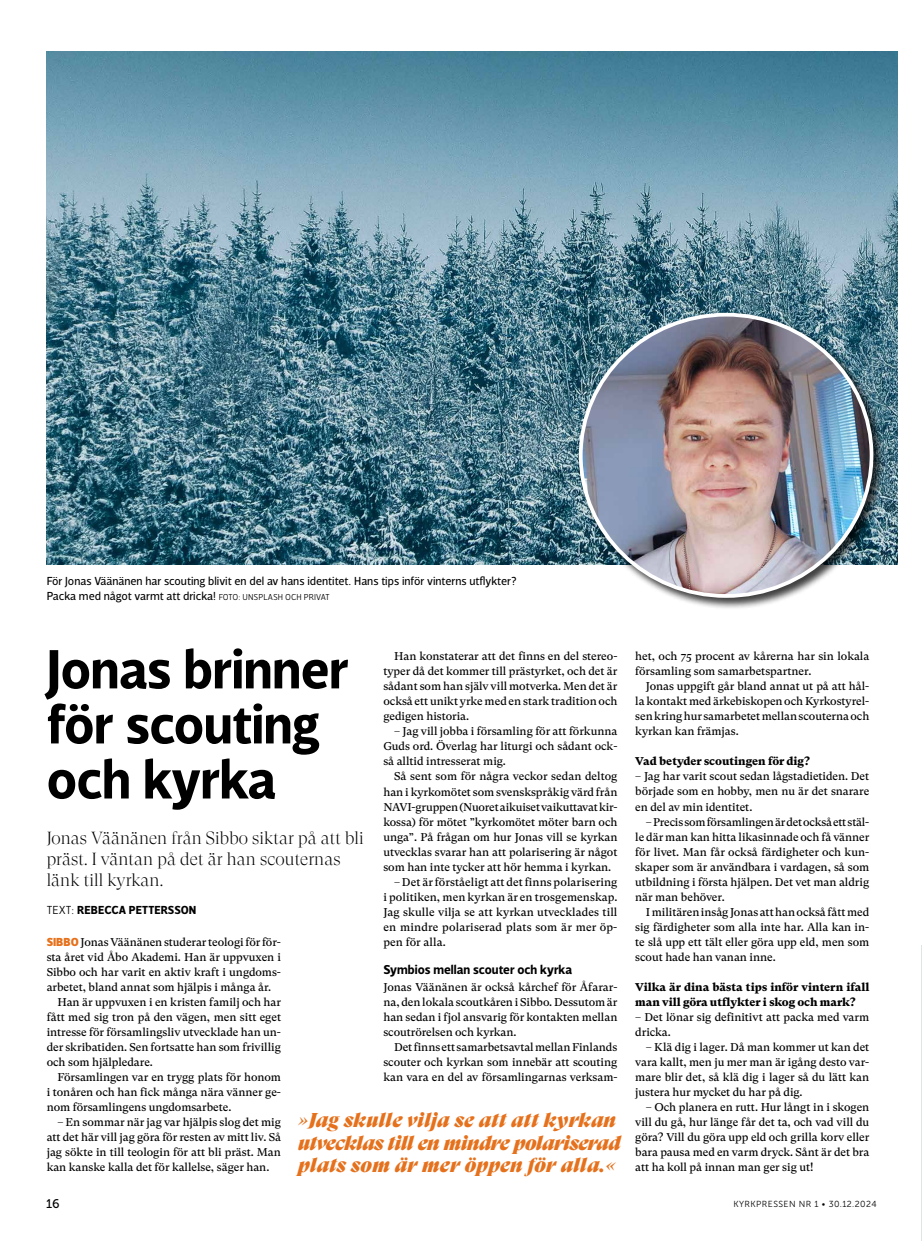
<style>
.page{position:relative;width:922px;height:1241px;background:#fff}
.page>*{position:absolute;margin:0;border:0;box-sizing:border-box;transform-origin:0 0}
.t1{font:700 56.25px/55px "Velino Sans";letter-spacing:-.01em;color:#000}
.t2{font:italic 20px/22.5px "GT Super Display Super";letter-spacing:-.005em;color:#e6711c}
.t3{font:300 17.5px/21.2px "GT Super Display";letter-spacing:.005em;color:#000}
.t4{font:700 13.12px "Velino Sans";color:#000}
.t5{font:12.5px "Museo Sans 500";color:#000}
.t6{font:11.88px/15px "Velino Sans";color:#000}
.t7{font:700 11.88px "Velino Sans";letter-spacing:.01em;color:#000}
.t8{font:11.25px/15px "GT Super Text";letter-spacing:-.005em;color:#000;text-align:justify}
.t9{font:900 11.25px/15px "GT Super Text";letter-spacing:-.005em;color:#000}
.t10{font:8.75px "Museo Sans 300";letter-spacing:.05em;color:#000}
.s1{font-weight:300;font-size:8.75px}
.s2{font-weight:300}
.s3{font-family:"Velino Sans";font-weight:900;font-size:11.88px;color:#e6711c}
</style>
<div class="page">
<img style="left:47px;top:51px;width:850px;height:513px">
<div style="left:577px;top:311px;width:307px;height:298px;background:#000;opacity:.75"></div>
<img style="left:580px;top:314px;width:291px;height:282px">
<p class="t6" style="left:47px;top:574px;width:471px">För Jonas Väänänen har scouting blivit en del av hans identitet. Hans tips inför vinterns utflykter?<br>Packa med något varmt att dricka! <span class="s1">FOTO: UNSPLASH OCH PRIVAT</span></p>
<h1 class="t1" style="left:47px;top:642px;width:303px">Jonas brinner för scouting och kyrka</h1>
<h3 class="t3" style="left:47px;top:827px;width:318px">Jonas Väänänen från Sibbo siktar på att bli präst. I väntan på det är han scouternas länk till kyrkan.</h3>
<p class="t7" style="left:47px;top:902px;width:151px"><span class="s2">TEXT:</span> REBECCA PETTERSSON</p>
<p class="t8" style="left:383px;top:649px;width:235px;text-indent:11px">Han konstaterar att det finns en del stereo&shy;typer då det kommer till prästyrket, och det är sådant som han själv vill motverka. Men det är också ett unikt yrke med en stark tradition och gedigen historia.</p>
<p class="t8" style="left:383px;top:724px;width:235px;text-indent:11px">– Jag vill jobba i församling för att förkunna Guds ord. Överlag har liturgi och sådant ock&shy;så alltid intresserat mig.</p>
<p class="t8" style="left:383px;top:769px;width:235px;text-indent:11px">Så sent som för några veckor sedan deltog han i kyrkomötet som svenskspråkig värd från NAVI-gruppen (Nuoret aikuiset vaikuttavat kir&shy;kossa) för mötet ”kyrkomötet möter barn och unga”. På frågan om hur Jonas vill se kyrkan utvecklas svarar han att polarisering är något som han inte tycker att hör hemma i kyrkan.</p>
<p class="t8" style="left:383px;top:874px;width:235px;text-indent:11px">– Det är förståeligt att det finns polarisering i politiken, men kyrkan är en trosgemenskap.<br>Jag skulle vilja se att kyrkan utvecklades till en mindre polariserad plats som är mer öp&shy;pen för alla.</p>
<p class="t4" style="left:383px;top:961px;width:190px">Symbios mellan scouter och kyrka</p>
<p class="t8" style="left:383px;top:979px;width:235px">Jonas Väänänen är också kårchef för Åfarar&shy;na, den lokala scoutkåren i Sibbo. Dessutom är han sedan i fjol ansvarig för kontakten mellan scoutrörelsen och kyrkan.</p>
<p class="t8" style="left:383px;top:1039px;width:236px;text-indent:11px">Det finns ett samarbetsavtal mellan Finlands scouter och kyrkan som innebär att scouting kan vara en del av församlingarnas verksam-</p>
<p class="t8" style="left:47px;top:934px;width:236px"><span class="s3">SIBBO</span> Jonas Väänänen studerar teologi för för-</p>
<p class="t8" style="left:47px;top:949px;width:236px">sta året vid Åbo Akademi. Han är uppvuxen i</p>
<p class="t8" style="left:47px;top:964px;width:236px">Sibbo och har varit en aktiv kraft i ungdoms-</p>
<p class="t8" style="left:47px;top:979px;width:226px">arbetet, bland annat som hjälpis i många år.</p>
<p class="t8" style="left:57px;top:994px;width:225px">Han är uppvuxen i en kristen familj och har</p>
<p class="t8" style="left:47px;top:1009px;width:236px">fått med sig tron på den vägen, men sitt eget</p>
<p class="t8" style="left:47px;top:1024px;width:236px">intresse för församlingsliv utvecklade han un-</p>
<p class="t8" style="left:47px;top:1039px;width:236px">der skribatiden. Sen fortsatte han som frivillig</p>
<p class="t8" style="left:47px;top:1054px;width:108px">och som hjälpledare.</p>
<p class="t8" style="left:57px;top:1069px;width:225px">Församlingen var en trygg plats för honom</p>
<p class="t8" style="left:47px;top:1084px;width:236px">i tonåren och han fick många nära vänner ge-</p>
<p class="t8" style="left:47px;top:1099px;width:186px">nom församlingens ungdomsarbete.</p>
<p class="t8" style="left:47px;top:1114px;width:236px;text-indent:11px">– En sommar när jag var hjälpis slog det mig att det här vill jag göra för resten av mitt liv. Så jag sökte in till teologin för att bli präst. Man kan kanske kalla det för kallelse, säger han.</p>
<h2 class="t2" style="left:298px;top:1108px;width:324px">»Jag skulle vilja se att att kyrkan utvecklas till en mindre polariserad plats som är mer öppen för alla.«</h2>
<p class="t8" style="left:635px;top:649px;width:235px">het, och 75 procent av kårerna har sin lokala församling som samarbetspartner.</p>
<p class="t8" style="left:635px;top:679px;width:235px;text-indent:11px">Jonas uppgift går bland annat ut på att hål&shy;la kontakt med ärkebiskopen och Kyrkostyrel&shy;sen kring hur samarbetet mellan scouterna och kyrkan kan främjas.</p>
<p class="t9" style="left:635px;top:754px;width:176px">Vad betyder scoutingen för dig?</p>
<p class="t8" style="left:635px;top:769px;width:235px">– Jag har varit scout sedan lågstadietiden. Det började som en hobby, men nu är det snarare en del av min identitet.</p>
<p class="t8" style="left:635px;top:814px;width:235px;text-indent:11px">– Precis som församlingen är det också ett stäl&shy;le där man kan hitta likasinnade och få vänner för livet. Man får också färdigheter och kun&shy;skaper som är användbara i vardagen, så som utbildning i första hjälpen. Det vet man aldrig när man behöver.</p>
<p class="t8" style="left:635px;top:904px;width:235px;text-indent:11px">I militären insåg Jonas att han också fått med sig färdigheter som alla inte har. Alla kan in&shy;te slå upp ett tält eller göra upp eld, men som scout hade han vanan inne.</p>
<p class="t9" style="left:635px;top:979px;width:235px">Vilka är dina bästa tips inför vintern ifall man vill göra utflykter i skog och mark?</p>
<p class="t8" style="left:635px;top:1009px;width:235px">– Det lönar sig definitivt att packa med varm dricka.</p>
<p class="t8" style="left:635px;top:1039px;width:235px;text-indent:11px">– Klä dig i lager. Då man kommer ut kan det vara kallt, men ju mer man är igång desto var&shy;mare blir det, så klä dig i lager så du lätt kan justera hur mycket du har på dig.</p>
<p class="t8" style="left:635px;top:1099px;width:235px;text-indent:11px">– Och planera en rutt. Hur långt in i skogen vill du gå, hur länge får det ta, och vad vill du göra? Vill du göra upp eld och grilla korv eller bara pausa med en varm dryck. Sånt är det bra att ha koll på innan man ger sig ut!</p>
<p class="t5" style="left:46px;top:1196px;width:15px">16</p>
<p class="t10" style="left:733px;top:1199px;width:145px">KYRKPRESSEN NR 1 • 30.12.2024</p>
</div>
